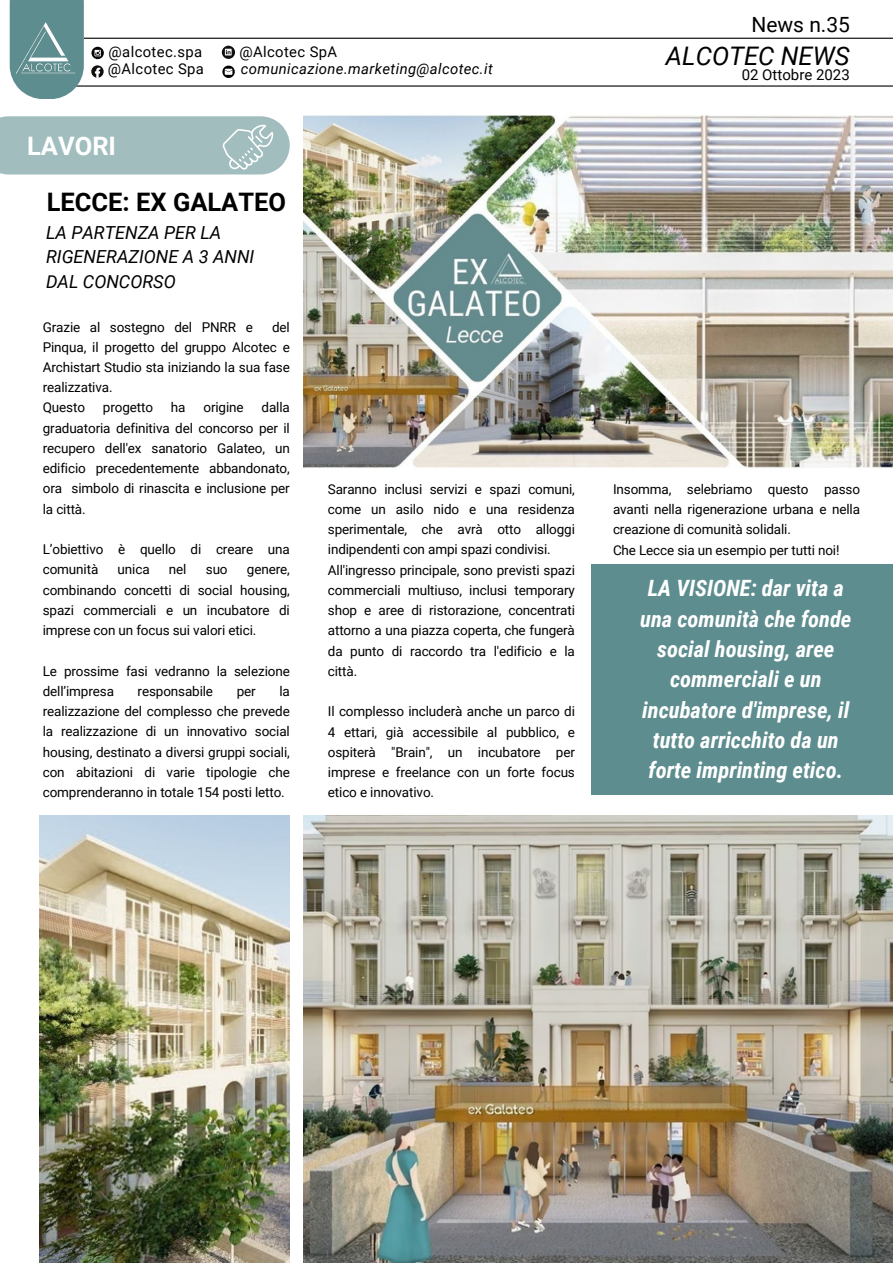
<style>
.page{position:relative;width:893px;height:1264px;background:#fff}
.page>*{position:absolute;margin:0;border:0;box-sizing:border-box;transform-origin:0 0}
.t1{font:700 25.5px "Roboto";color:#000}
.t2{font:italic 25.5px "Roboto";color:#000}
.t3{font:700 25.5px "Roboto";color:#fff}
.t4{font:italic 700 22.5px/30.3px "Roboto Condensed";color:#fff;text-align:center}
.t5{font:21px "Roboto";color:#000}
.t6{font:italic 18px "Roboto";color:#000}
.t7{font:15px "Roboto";color:#000}
.t8{font:14.85px "Roboto";letter-spacing:.025em;color:#000}
.t9{font:italic 14.85px "Roboto";letter-spacing:.025em;color:#000}
.t10{font:13.5px/20.2px "Roboto";letter-spacing:-.01em;color:#000;text-align:justify}
</style>
<div class="page">
<hr style="left:84px;top:38px;width:808px;height:1px;background:#000">
<hr style="left:59px;top:85px;width:833px;height:2px;background:#000">
<svg style="left:10px;top:0;width:74px;height:99px"></svg>
<img style="left:16px;top:23px;width:60px;height:53px">
<svg style="left:0;top:116px;width:290px;height:58px"></svg>
<img style="left:304px;top:115px;width:588px;height:353px">
<img style="left:304px;top:815px;width:588px;height:447px">
<div style="left:591px;top:564px;width:301px;height:231px;background:#5e8d8f"></div>
<img style="left:40px;top:815px;width:249px;height:447px">
<svg style="left:91px;top:65px;width:13px;height:13px"></svg>
<svg style="left:91px;top:47px;width:13px;height:12px"></svg>
<svg style="left:94px;top:50px;width:7px;height:6px"></svg>
<svg style="left:222px;top:46px;width:13px;height:13px"></svg>
<svg style="left:225px;top:49px;width:6px;height:6px"></svg>
<svg style="left:222px;top:66px;width:13px;height:12px"></svg>
<p class="t8" style="left:109px;top:43px;width:95px">@alcotec.spa</p>
<p class="t8" style="left:108px;top:60px;width:98px">@Alcotec Spa</p>
<p class="t3" style="left:27px;top:132px;width:90px">LAVORI</p>
<p class="t8" style="left:239px;top:43px;width:99px">@Alcotec SpA</p>
<p class="t9" style="left:241px;top:60px;width:253px">comunicazione.marketing@alcotec.it</p>
<p class="t1" style="left:47px;top:188px;width:241px">LECCE: EX GALATEO</p>
<p class="t6" style="left:46px;top:222px;width:177px">LA PARTENZA PER LA</p>
<p class="t6" style="left:46px;top:247px;width:210px">RIGENERAZIONE A 3 ANNI</p>
<p class="t6" style="left:46px;top:271px;width:131px">DAL CONCORSO</p>
<p class="t10" style="left:43px;top:317px;width:248px;text-indent:229px">del Pinqua, il progetto del gruppo Alcotec e Archistart Studio sta iniziando la sua fase realizzativa.</p>
<p class="t10" style="left:43px;top:398px;width:44px">Questo</p>
<p class="t10" style="left:103px;top:398px;width:52px">progetto</p>
<p class="t10" style="left:171px;top:398px;width:16px">ha</p>
<p class="t10" style="left:203px;top:398px;width:42px">origine</p>
<p class="t10" style="left:43px;top:317px;width:211px">Grazie al sostegno del PNRR e</p>
<p class="t10" style="left:43px;top:398px;width:248px;text-indent:219px">dalla graduatoria definitiva del concorso per il recupero dell'ex sanatorio Galateo, un edificio precedentemente abbandonato, ora simbolo di rinascita e inclusione per la città.</p>
<p class="t10" style="left:43px;top:539px;width:248px">L’obiettivo è quello di creare una comunità</p>
<p class="t10" style="left:118px;top:559px;width:33px">unica</p>
<p class="t10" style="left:169px;top:559px;width:19px">nel</p>
<p class="t10" style="left:206px;top:559px;width:23px">suo</p>
<p class="t10" style="left:43px;top:559px;width:248px;text-indent:204px">genere, combinando concetti di social housing, spazi commerciali e un incubatore di imprese con un focus sui valori etici.</p>
<p class="t10" style="left:43px;top:661px;width:248px">Le prossime fasi vedranno la selezione dell’impresa</p>
<p class="t10" style="left:43px;top:681px;width:248px;text-indent:236px">la realizzazione del complesso che prevede la realizzazione di un innovativo social housing, destinato a diversi gruppi sociali, con abitazioni di varie tipologie che comprenderanno in totale 154 posti letto.</p>
<p class="t10" style="left:138px;top:681px;width:77px">responsabile</p>
<p class="t10" style="left:237px;top:681px;width:21px">per</p>
<p class="t10" style="left:328px;top:479px;width:248px">Saranno inclusi servizi e spazi comuni, come un asilo nido e una residenza sperimentale, che avrà otto alloggi indipendenti con ampi spazi condivisi.</p>
<p class="t10" style="left:328px;top:560px;width:248px">All'ingresso principale, sono previsti spazi commerciali multiuso, inclusi temporary shop e aree di ristorazione, concentrati attorno a una piazza coperta, che fungerà da punto di raccordo tra l'edificio e la città.</p>
<p class="t10" style="left:328px;top:701px;width:248px">Il complesso includerà anche un parco di 4 ettari, già accessibile al pubblico, e ospiterà "Brain", un incubatore per imprese e freelance con un forte focus etico e innovativo.</p>
<p class="t5" style="left:751px;top:12px;width:100px">News n.35</p>
<p class="t2" style="left:666px;top:42px;width:185px">ALCOTEC NEWS</p>
<p class="t7" style="left:741px;top:66px;width:109px">02 Ottobre 2023</p>
<p class="t10" style="left:613px;top:479px;width:248px">Insomma, selebriamo questo passo avanti nella rigenerazione urbana e nella creazione di comunità solidali.</p>
<p class="t10" style="left:613px;top:540px;width:228px">Che Lecce sia un esempio per tutti noi!</p>
<p class="t4" style="left:640px;top:573px;width:213px">LA VISIONE: dar vita a una comunità che fonde social housing, aree commerciali e un incubatore d'imprese, il tutto arricchito da un forte imprinting etico.</p>
</div>
